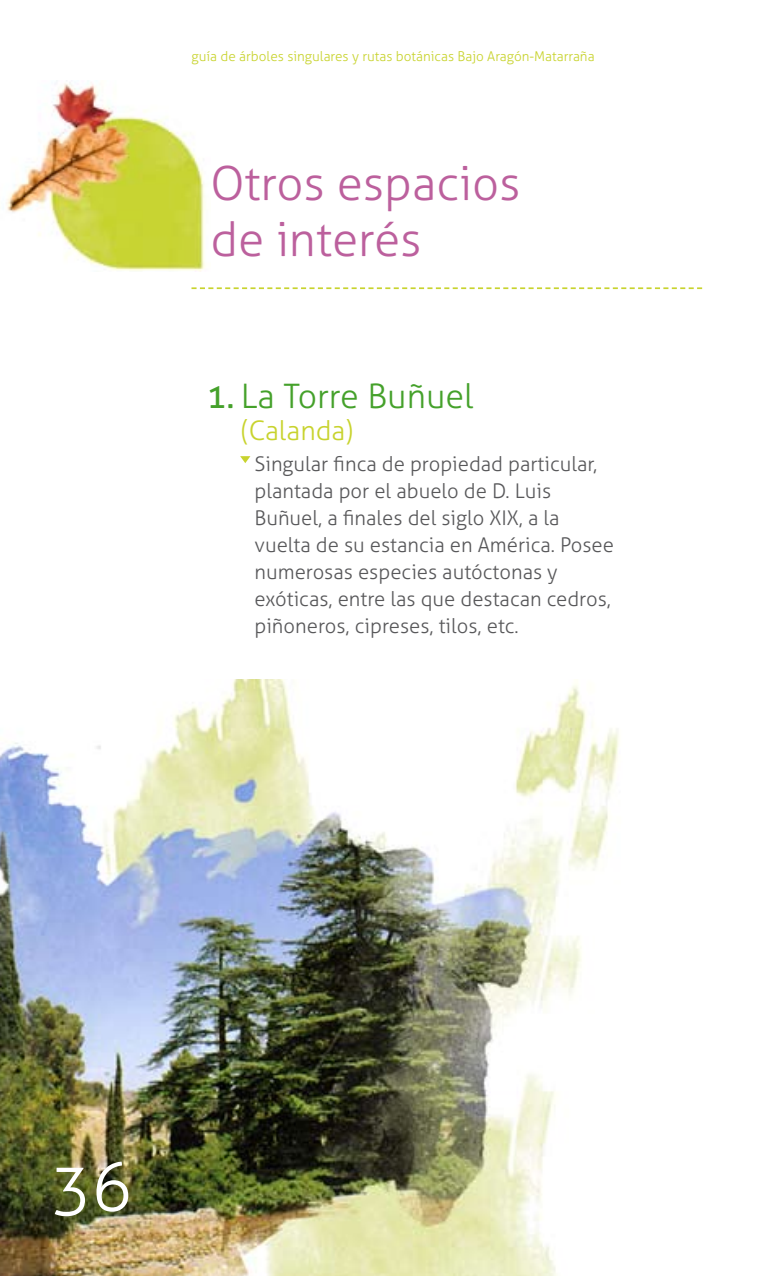
<style>
.page{position:relative;width:766px;height:1276px;background:#fff}
.page>*{position:absolute;margin:0;border:0;box-sizing:border-box;transform-origin:0 0}
.t1{font:300 67.5px "Aller";color:#fff}
.t2{font:300 47.25px/56.7px "Aller";color:#bc609d}
.t3{font:300 33.75px "Aller";color:#45a12b}
.t4{font:300 27px "Aller";color:#c8d32e}
.t5{font:300 20.25px/27px "Aller";color:#58585a}
.t6{font:300 13.5px "Aller";color:#c8d32e}
.s1{font-weight:400}
</style>
<div class="page">
<img style="left:6px;top:83px;width:200px;height:188px">
<svg style="left:191px;top:287px;width:511px;height:2px"></svg>
<img style="left:0;top:679px;width:619px;height:597px">
<svg style="left:240px;top:456px;width:10px;height:7px"></svg>
<p class="t6" style="left:191px;top:48px;width:404px">guía de árboles singulares y rutas botánicas Bajo Aragón-Matarraña</p>
<h2 class="t2" style="left:210px;top:155px;width:311px">Otros espacios de interés</h2>
<h3 class="t3" style="left:206px;top:375px;width:268px"><span class="s1">1.</span> La Torre Buñuel</h3>
<h3 class="t4" style="left:241px;top:414px;width:114px">(Calanda)</h3>
<p class="t5" style="left:254px;top:450px;width:361px">Singular finca de propiedad particular, plantada por el abuelo de D. Luis Buñuel, a finales del siglo XIX, a la vuelta de su estancia en América. Posee numerosas especies autóctonas y exóticas, entre las que destacan cedros, piñoneros, cipreses, tilos, etc.</p>
<h1 class="t1" style="left:51px;top:1146px;width:83px">36</h1>
</div>
